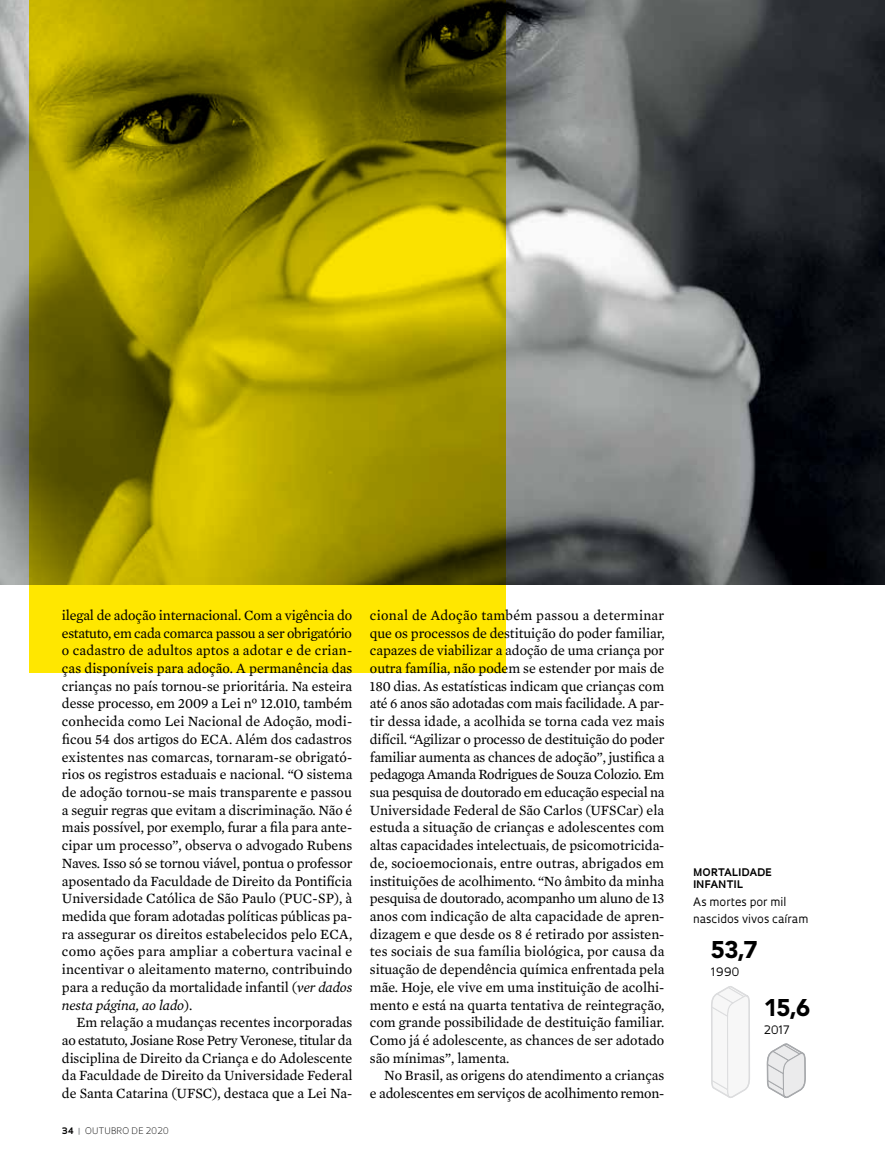
<style>
.page{position:relative;width:885px;height:1169px;background:#fff}
.page>*{position:absolute;margin:0;border:0;box-sizing:border-box;transform-origin:0 0}
.t1{font:900 24px "Avenir";color:#000}
.t2{font:14.4px/17.7px "Mercury Text G2";letter-spacing:-.005em;color:#000;text-align:justify}
.t3{font:11.4px/17.7px "Oculum";color:#000}
.t4{font:700 10.2px/12.3px "Oculum";letter-spacing:.035em;color:#000}
.t5{font:300 8.7px "Oculum";letter-spacing:.015em;color:#000}
.s1{font-style:italic}
.s2{font-weight:700}
.s3{font-weight:700;color:#939598}
</style>
<div class="page">
<img style="left:0;top:0;width:885px;height:584px">
<svg style="left:30px;top:0;width:476px;height:673px;background:#a49600"></svg>
<svg style="left:766px;top:1043px;width:40px;height:55px"></svg>
<svg style="left:711px;top:986px;width:39px;height:112px"></svg>
<p class="t2" style="left:62px;top:605px;width:292px">ilegal de adoção internacional. Com a vigência do estatuto, em cada comarca passou a ser obrigatório o cadastro de adultos aptos a adotar e de crian&shy;ças disponíveis para adoção. A permanência das crianças no país tornou-se prioritária. Na esteira desse processo, em 2009 a Lei nº 12.010, também conhecida como Lei Nacional de Adoção, modi&shy;ficou 54 dos artigos do ECA. Além dos cadastros existentes nas comarcas, tornaram-se obrigató&shy;rios os registros estaduais e nacional. “O sistema de adoção tornou-se mais transparente e passou a seguir regras que evitam a discriminação. Não é mais possível, por exemplo, furar a fila para ante&shy;cipar um processo”, observa o advogado Rubens Naves. Isso só se tornou viável, pontua o professor aposentado da Faculdade de Direito da Pontifícia Universidade Católica de São Paulo (PUC-SP), à medida que foram adotadas políticas públicas pa&shy;ra assegurar os direitos estabelecidos pelo ECA, como ações para ampliar a cobertura vacinal e incentivar o aleitamento materno, contribuindo para a redução da mortalidade infantil (<span class="s1">ver dados nesta página, ao lado</span>).</p>
<p class="t2" style="left:62px;top:1012px;width:292px;text-indent:14px">Em relação a mudanças recentes incorporadas ao estatuto, Josiane Rose Petry Veronese, titular da disciplina de Direito da Criança e do Adolescente da Faculdade de Direito da Universidade Federal de Santa Catarina (UFSC), destaca que a Lei Na-</p>
<p class="t5" style="left:62px;top:1124px;width:109px"><span class="s2">34</span> <span class="s3">|</span> OUTUBRO DE 2020</p>
<p class="t2" style="left:370px;top:605px;width:296px">cional de Adoção também passou a determinar que os processos de destituição do poder familiar, capazes de viabilizar a adoção de uma criança por outra família, não podem se estender por mais de 180 dias. As estatísticas indicam que crianças com até 6 anos são adotadas com mais facilidade. A par&shy;tir dessa idade, a acolhida se torna cada vez mais difícil. “Agilizar o processo de destituição do poder familiar aumenta as chances de adoção”, justifica a pedagoga Amanda Rodrigues de Souza Colozio. Em sua pesquisa de doutorado em educação especial na Universidade Federal de São Carlos (UFSCar) ela estuda a situação de crianças e adolescentes com altas capacidades intelectuais, de psicomotricida&shy;de, socioemocionais, entre outras, abrigados em instituições de acolhimento. “No âmbito da minha pesquisa de doutorado, acompanho um aluno de 13 anos com indicação de alta capacidade de apren&shy;dizagem e que desde os 8 é retirado por assisten&shy;tes sociais de sua família biológica, por causa da situação de dependência química enfrentada pela mãe. Hoje, ele vive em uma instituição de acolhi&shy;mento e está na quarta tentativa de reintegração, com grande possibilidade de destituição familiar.<br>Como já é adolescente, as chances de ser adotado são mínimas”, lamenta.</p>
<p class="t2" style="left:370px;top:1066px;width:296px;text-align:right">No Brasil, as origens do atendimento a crianças<br>e adolescentes em serviços de acolhimento remon-</p>
<p class="t4" style="left:693px;top:865px;width:80px">MORTALIDADE<br>INFANTIL</p>
<p class="t3" style="left:693px;top:892px;width:117px">As mortes por mil nascidos vivos caíram</p>
<h1 class="t1" style="left:711px;top:935px;width:48px">53,7</h1>
<p class="t3" style="left:711px;top:962px;width:30px">1990</p>
<h1 class="t1" style="left:764px;top:993px;width:48px">15,6</h1>
<p class="t3" style="left:764px;top:1020px;width:27px">2017</p>
</div>
